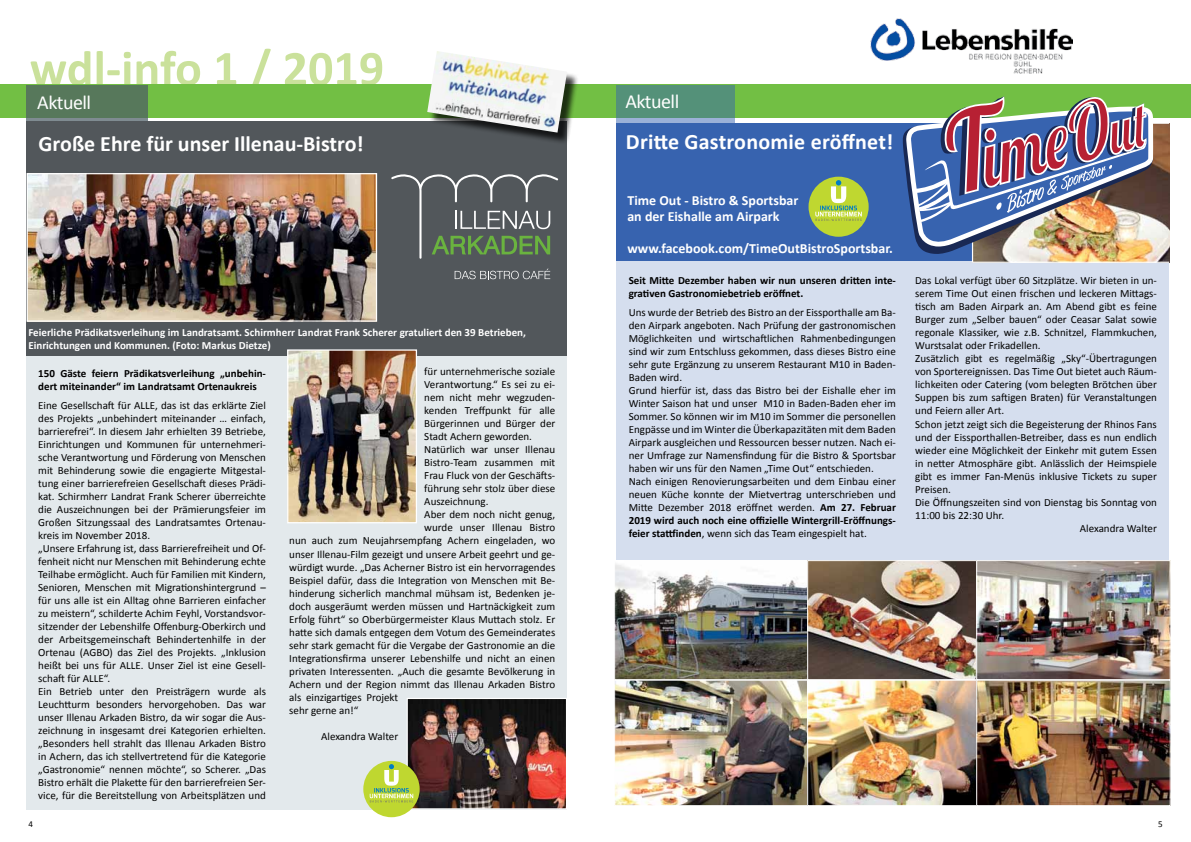
<style>
.page{position:relative;width:1191px;height:842px;background:#fff}
.page>*{position:absolute;margin:0;border:0;box-sizing:border-box;transform-origin:0 0}
.t1{font:700 50px "Calibri";color:#c1dc89}
.t2{font:700 22px "Calibri";color:#fff}
.t3{font:20px "Calibri";letter-spacing:-.025em;color:#fff}
.t4{font:700 14px/16px "Calibri";color:#fff}
.t5{font:11px/13px "Calibri";color:#000}
.t6{font:700 11px/13px "Calibri";color:#000}
.t7{font:700 11px/13px "Calibri";color:#fff}
.t8{font:9px "Calibri";color:#000}
.s1{font-weight:700}
</style>
<div class="page">
<div style="left:0;top:85px;width:595px;height:33px;background:#72bf44"></div>
<img style="left:870px;top:18px;width:202px;height:55px">
<div style="left:595px;top:85px;width:596px;height:33px;background:#72bf44"></div>
<div style="left:616px;top:124px;width:553px;height:682px;background:#d5deee"></div>
<svg style="left:616px;top:85px;width:118px;height:39px;background:#5c9386"></svg>
<div style="left:616px;top:124px;width:553px;height:137px;background:#3763af"></div>
<img style="left:974px;top:125px;width:193px;height:136px">
<div style="left:972px;top:123px;width:197px;height:140px;border:1px solid #fff"></div>
<div style="left:26px;top:122px;width:541px;height:687px;background:#e3e9ec"></div>
<svg style="left:26px;top:85px;width:122px;height:37px;background:#5a785f"></svg>
<div style="left:26px;top:122px;width:541px;height:234px;background:#52575b"></div>
<img style="left:29px;top:175px;width:346px;height:145px">
<div style="left:27px;top:173px;width:350px;height:149px;border:1px solid #fff"></div>
<img style="left:289px;top:351px;width:126px;height:170px">
<div style="left:287px;top:349px;width:130px;height:174px;border:1px solid #fff"></div>
<img style="left:409px;top:700px;width:156px;height:107px">
<div style="left:407px;top:698px;width:160px;height:111px;border:1px solid #fff"></div>
<svg style="left:391px;top:174px;width:167px;height:85px"></svg>
<svg style="left:454px;top:269px;width:96px;height:10px"></svg>
<div style="left:429px;top:53px;width:150px;height:92px;background:#000;opacity:.75"></div>
<img style="left:427px;top:51px;width:140px;height:82px">
<img style="left:902px;top:96px;width:251px;height:158px">
<img style="left:616px;top:562px;width:360px;height:116px">
<div style="left:614px;top:560px;width:194px;height:120px;border:1px solid #fff"></div>
<div style="left:807px;top:560px;width:194px;height:120px;border:1px solid #fff"></div>
<img style="left:978px;top:562px;width:190px;height:116px">
<div style="left:976px;top:560px;width:194px;height:120px;border:1px solid #fff"></div>
<img style="left:616px;top:682px;width:552px;height:122px">
<div style="left:614px;top:680px;width:194px;height:126px;border:1px solid #fff"></div>
<div style="left:807px;top:680px;width:194px;height:126px;border:1px solid #fff"></div>
<div style="left:976px;top:680px;width:194px;height:126px;border:1px solid #fff"></div>
<div style="left:808px;top:177px;width:60px;height:60px;background:#bfd730;border-radius:50%"></div>
<svg style="left:815px;top:180px;width:47px;height:41px"></svg>
<div style="left:363px;top:761px;width:57px;height:56px;background:#bfd730;border-radius:50%"></div>
<svg style="left:370px;top:764px;width:43px;height:38px"></svg>
<h1 class="t1" style="left:30px;top:36px;width:356px">wdl-info 1 / 2019</h1>
<h3 class="t3" style="left:37px;top:90px;width:55px">Aktuell</h3>
<h2 class="t2" style="left:39px;top:129px;width:327px">Große Ehre für unser Illenau-Bistro!</h2>
<p class="t7" style="left:28px;top:325px;width:499px">Feierliche Prädikatsverleihung im Landratsamt. Schirmherr Landrat Frank Scherer gratuliert den 39 Betrieben,<br>Einrichtungen und Kommunen. (Foto: Markus Dietze)</p>
<p class="t6" style="left:38px;top:367px;width:229px">150 Gäste feiern Prädikatsverleihung „unbehin&shy;dert miteinander“ im Landratsamt Ortenaukreis</p>
<p class="t5" style="left:38px;top:399px;width:229px">Eine Gesellschaft für ALLE, das ist das erklärte Ziel des Projekts „unbehindert miteinander … einfach, barrierefrei“. In diesem Jahr erhielten 39 Betriebe, Einrichtungen und Kommunen für unternehmeri&shy;sche Verantwortung und Förderung von Menschen mit Behinderung sowie die engagierte Mitgestal&shy;tung einer barrierefreien Gesellschaft dieses Prädi&shy;kat. Schirmherr Landrat Frank Scherer überreichte die Auszeichnungen bei der Prämierungsfeier im Großen Sitzungssaal des Landratsamtes Ortenau&shy;kreis im November 2018.<br>„Unsere Erfahrung ist, dass Barrierefreiheit und Of&shy;fenheit nicht nur Menschen mit Behinderung echte Teilhabe ermöglicht. Auch für Familien mit Kindern, Senioren, Menschen mit Migrationshintergrund – für uns alle ist ein Alltag ohne Barrieren einfacher zu meistern“, schilderte Achim Feyhl, Vorstandsvor&shy;sitzender der Lebenshilfe Offenburg-Oberkirch und der Arbeitsgemeinschaft Behindertenhilfe in der Ortenau (AGBO) das Ziel des Projekts. „Inklusion heißt bei uns für ALLE. Unser Ziel ist eine Gesell&shy;schaft für ALLE“.<br>Ein Betrieb unter den Preisträgern wurde als Leuchtturm besonders hervorgehoben. Das war unser Illenau Arkaden Bistro, da wir sogar die Aus&shy;zeichnung in insgesamt drei Kategorien erhielten. „Besonders hell strahlt das Illenau Arkaden Bistro in Achern, das ich stellvertretend für die Kategorie „Gastronomie“ nennen möchte“, so Scherer. „Das Bistro erhält die Plakette für den barrierefreien Ser&shy;vice, für die Bereitstellung von Arbeitsplätzen und</p>
<p class="t5" style="left:424px;top:365px;width:132px">für unternehmerische soziale</p>
<p class="t5" style="left:424px;top:378px;width:132px">Verantwortung.“ Es sei zu ei-</p>
<p class="t5" style="left:424px;top:391px;width:132px">nem nicht mehr wegzuden-</p>
<p class="t5" style="left:424px;top:404px;width:132px">kenden Treffpunkt für alle</p>
<p class="t5" style="left:424px;top:417px;width:132px">Bürgerinnen und Bürger der</p>
<p class="t5" style="left:424px;top:430px;width:109px">Stadt Achern geworden.</p>
<p class="t5" style="left:424px;top:443px;width:132px">Natürlich war unser Illenau</p>
<p class="t5" style="left:424px;top:456px;width:132px">Bistro-Team zusammen mit</p>
<p class="t5" style="left:424px;top:469px;width:133px">Frau Fluck von der Geschäfts-</p>
<p class="t5" style="left:424px;top:482px;width:132px">führung sehr stolz über diese</p>
<p class="t5" style="left:424px;top:495px;width:66px">Auszeichnung.</p>
<p class="t5" style="left:424px;top:508px;width:132px">Aber dem noch nicht genug,</p>
<p class="t5" style="left:424px;top:521px;width:132px">wurde unser Illenau Bistro</p>
<p class="t5" style="left:289px;top:534px;width:268px">nun auch zum Neujahrsempfang Achern eingeladen, wo</p>
<p class="t5" style="left:289px;top:547px;width:268px">unser Illenau-Film gezeigt und unsere Arbeit geehrt und ge-</p>
<p class="t5" style="left:289px;top:560px;width:267px">würdigt wurde. „Das Acherner Bistro ist ein hervorragendes</p>
<p class="t5" style="left:289px;top:573px;width:268px">Beispiel dafür, dass die Integration von Menschen mit Be-</p>
<p class="t5" style="left:289px;top:586px;width:268px">hinderung sicherlich manchmal mühsam ist, Bedenken je-</p>
<p class="t5" style="left:289px;top:599px;width:267px">doch ausgeräumt werden müssen und Hartnäckigkeit zum</p>
<p class="t5" style="left:289px;top:612px;width:267px">Erfolg führt“ so Oberbürgermeister Klaus Muttach stolz. Er</p>
<p class="t5" style="left:289px;top:625px;width:268px">hatte sich damals entgegen dem Votum des Gemeinderates</p>
<p class="t5" style="left:289px;top:638px;width:267px">sehr stark gemacht für die Vergabe der Gastronomie an die</p>
<p class="t5" style="left:289px;top:651px;width:267px">Integrationsfirma unserer Lebenshilfe und nicht an einen</p>
<p class="t5" style="left:289px;top:664px;width:267px">privaten Interessenten. „Auch die gesamte Bevölkerung in</p>
<p class="t5" style="left:289px;top:677px;width:267px">Achern und der Region nimmt das Illenau Arkaden Bistro</p>
<p class="t5" style="left:289px;top:690px;width:110px">als einzigartiges Projekt</p>
<p class="t5" style="left:289px;top:703px;width:71px">sehr gerne an!“</p>
<p class="t5" style="left:321px;top:729px;width:79px">Alexandra Walter</p>
<h3 class="t3" style="left:625px;top:89px;width:55px">Aktuell</h3>
<h2 class="t2" style="left:626px;top:128px;width:269px">Dritte Gastronomie eröffnet!</h2>
<p class="t4" style="left:627px;top:193px;width:173px">Time Out - Bistro &amp; Sportsbar an der Eishalle am Airpark</p>
<p class="t4" style="left:627px;top:241px;width:267px">www.facebook.com/TimeOutBistroSportsbar.</p>
<p class="t6" style="left:629px;top:274px;width:269px">Seit Mitte Dezember haben wir nun unseren dritten inte&shy;grativen Gastronomiebetrieb eröffnet.</p>
<p class="t5" style="left:629px;top:306px;width:269px">Uns wurde der Betrieb des Bistro an der Eissporthalle am Ba&shy;den Airpark angeboten. Nach Prüfung der gastronomischen Möglichkeiten und wirtschaftlichen Rahmenbedingungen sind wir zum Entschluss gekommen, dass dieses Bistro eine sehr gute Ergänzung zu unserem Restaurant M10 in Baden-Baden wird.<br>Grund hierfür ist, dass das Bistro bei der Eishalle eher im Winter Saison hat und unser M10 in Baden-Baden eher im Sommer. So können wir im M10 im Sommer die personellen Engpässe und im Winter die Überkapazitäten mit dem Baden Airpark ausgleichen und Ressourcen besser nutzen. Nach ei&shy;ner Umfrage zur Namensfindung für die Bistro &amp; Sportsbar haben wir uns für den Namen „Time Out“ entschieden.<br>Nach einigen Renovierungsarbeiten und dem Einbau einer neuen Küche konnte der Mietvertrag unterschrieben und Mitte Dezember 2018 eröffnet werden. <span class="s1">Am 27. Februar 2019 wird auch noch eine offizielle Wintergrill-Eröffnungs&shy;feier stattfinden</span>, wenn sich das Team eingespielt hat.</p>
<p class="t5" style="left:915px;top:274px;width:243px">Das Lokal verfügt über 60 Sitzplätze. Wir bieten in un-</p>
<p class="t5" style="left:915px;top:287px;width:243px">serem Time Out einen frischen und leckeren Mittags-</p>
<p class="t5" style="left:915px;top:300px;width:243px">tisch am Baden Airpark an. Am Abend gibt es feine</p>
<p class="t5" style="left:915px;top:313px;width:243px">Burger zum „Selber bauen“ oder Ceasar Salat sowie</p>
<p class="t5" style="left:915px;top:326px;width:243px">regonale Klassiker, wie z.B. Schnitzel, Flammkuchen,</p>
<p class="t5" style="left:915px;top:339px;width:127px">Wurstsalat oder Frikadellen.</p>
<p class="t5" style="left:915px;top:352px;width:243px">Zusätzlich gibt es regelmäßig „Sky“-Übertragungen</p>
<p class="t5" style="left:915px;top:365px;width:243px">von Sportereignissen. Das Time Out bietet auch Räum-</p>
<p class="t5" style="left:915px;top:378px;width:243px">lichkeiten oder Catering (vom belegten Brötchen über</p>
<p class="t5" style="left:915px;top:391px;width:243px">Suppen bis zum saftigen Braten) für Veranstaltungen</p>
<p class="t5" style="left:915px;top:404px;width:91px">und Feiern aller Art.</p>
<p class="t5" style="left:915px;top:417px;width:243px">Schon jetzt zeigt sich die Begeisterung der Rhinos Fans</p>
<p class="t5" style="left:915px;top:430px;width:243px">und der Eissporthallen-Betreiber, dass es nun endlich</p>
<p class="t5" style="left:915px;top:443px;width:243px">wieder eine Möglichkeit der Einkehr mit gutem Essen</p>
<p class="t5" style="left:915px;top:456px;width:243px">in netter Atmosphäre gibt. Anlässlich der Heimspiele</p>
<p class="t5" style="left:915px;top:469px;width:243px">gibt es immer Fan-Menüs inklusive Tickets zu super</p>
<p class="t5" style="left:915px;top:482px;width:37px">Preisen.</p>
<p class="t5" style="left:915px;top:495px;width:243px">Die Öffnungszeiten sind von Dienstag bis Sonntag von</p>
<p class="t5" style="left:915px;top:508px;width:90px">11:00 bis 22:30 Uhr.</p>
<p class="t5" style="left:1080px;top:521px;width:79px">Alexandra Walter</p>
<p class="t8" style="left:28px;top:818px;width:6px">4</p>
<p class="t8" style="left:1158px;top:818px;width:6px">5</p>
</div>
